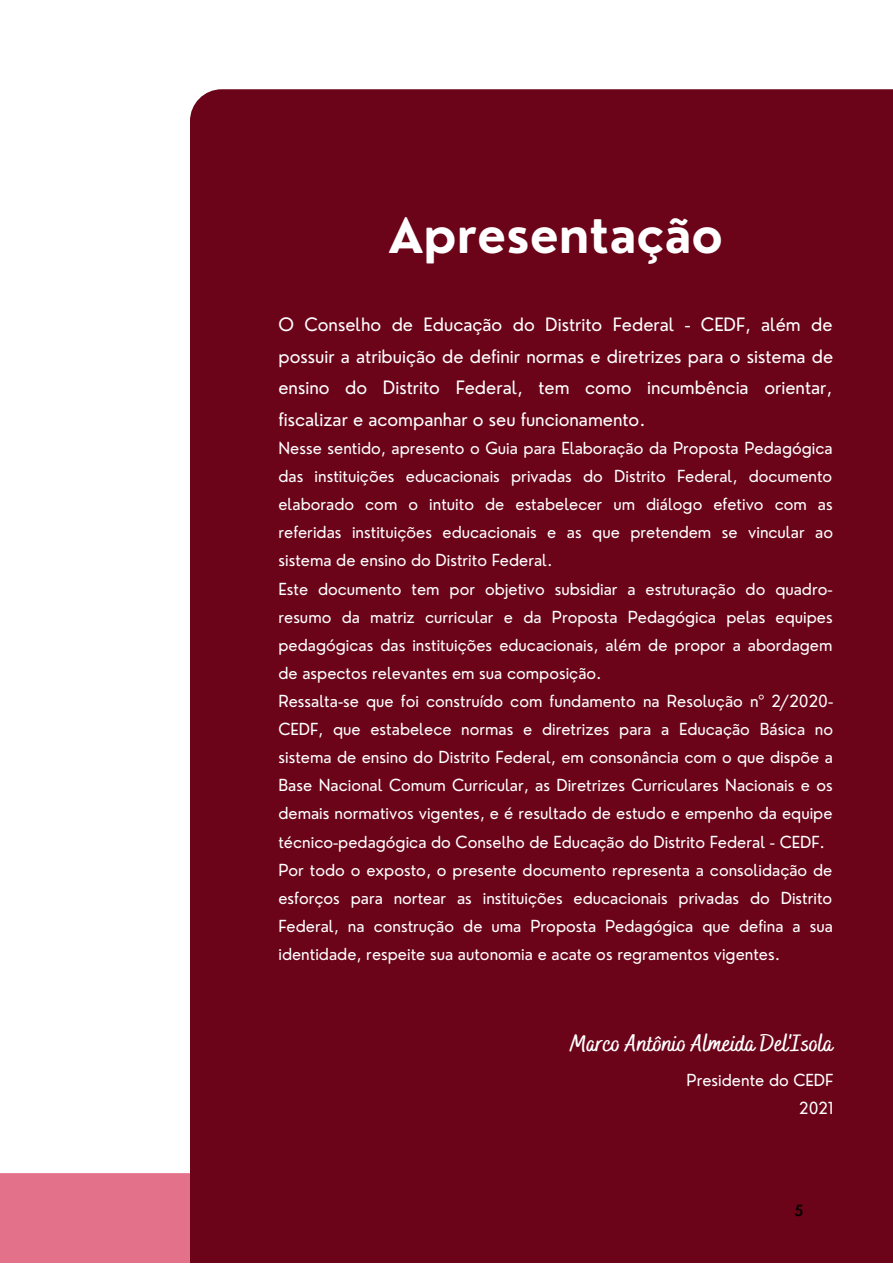
<style>
.page{position:relative;width:893px;height:1264px;background:#fff}
.page>*{position:absolute;margin:0;border:0;box-sizing:border-box;transform-origin:0 0}
.t1{font:700 46.65px "Nourd";color:#fff}
.t2{font:700 23.7px "Bakerie Smooth";color:#fff}
.t3{font:18px/31.5px "Nourd";color:#fff;text-align:justify}
.t4{font:16.2px/28px "Nourd";color:#fff}
.t5{font:600 15px "Nourd";color:#000}
</style>
<div class="page">
<div style="left:0;top:1173px;width:516px;height:89px;background:#e4718a"></div>
<div style="left:190px;top:89px;width:702px;height:1173px;background:#6b0319"></div>
<h1 class="t1" style="left:388px;top:206px;width:336px">Apresentação</h1>
<p class="t3" style="left:278px;top:309px;width:556px">O Conselho de Educação do Distrito Federal - CEDF, além de possuir a atribuição de definir normas e diretrizes para o sistema de ensino do Distrito Federal, tem como incumbência orientar, fiscalizar e acompanhar o seu funcionamento.</p>
<p class="t4" style="left:278px;top:434px;width:556px">Nesse sentido, apresento o Guia para Elaboração da Proposta Pedagógica das instituições educacionais privadas do Distrito Federal, documento elaborado com o intuito de estabelecer um diálogo efetivo com as referidas instituições educacionais e as que pretendem se vincular ao sistema de ensino do Distrito Federal.<br>Este documento tem por objetivo subsidiar a estruturação do quadro&shy;resumo da matriz curricular e da Proposta Pedagógica pelas equipes pedagógicas das instituições educacionais, além de propor a abordagem de aspectos relevantes em sua composição.<br>Ressalta-se que foi construído com fundamento na Resolução nº 2/2020- CEDF, que estabelece normas e diretrizes para a Educação Básica no sistema de ensino do Distrito Federal, em consonância com o que dispõe a Base Nacional Comum Curricular, as Diretrizes Curriculares Nacionais e os demais normativos vigentes, e é resultado de estudo e empenho da equipe técnico-pedagógica do Conselho de Educação do Distrito Federal - CEDF.<br>Por todo o exposto, o presente documento representa a consolidação de esforços para nortear as instituições educacionais privadas do Distrito Federal, na construção de uma Proposta Pedagógica que defina a sua identidade, respeite sua autonomia e acate os regramentos vigentes.</p>
<h2 class="t2" style="left:570px;top:1029px;width:265px">Marco Antônio Almeida Del'Isola</h2>
<p class="t4" style="left:686px;top:1065px;width:148px;text-align:right">Presidente do CEDF<br>2021</p>
<p class="t5" style="left:794px;top:1201px;width:11px">5</p>
</div>
